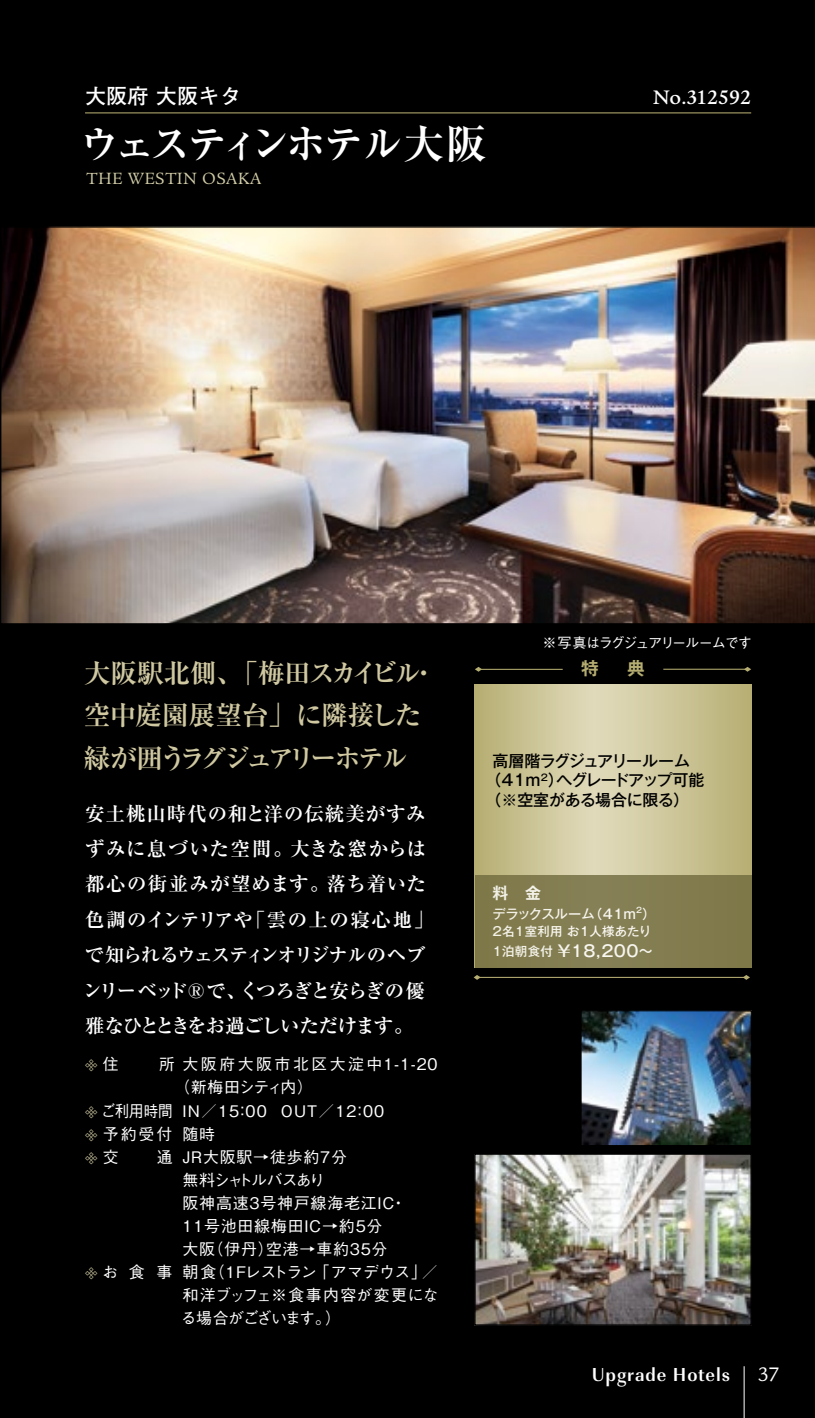
<style>
.page{position:relative;width:815px;height:1418px;background:#fff}
.page>*{position:absolute;margin:0;border:0;box-sizing:border-box;transform-origin:0 0}
.t1{font:700 40.75px "Ryumin Pro";letter-spacing:-.1em;color:#fff}
.t2{font:700 26.5px/42.5px "Ryumin Pro";letter-spacing:-.08em;color:#cfc8a1}
.t3{font:500 21.25px "Legacy Ser ITC";color:#fff}
.t4{font:700 21.25px "Futo Go B101 Pro";color:#fff}
.t5{font:21.25px "Legacy San ITC";color:#fff}
.t6{font:700 19.5px/35.5px "Ryumin Pro";letter-spacing:-.015em;color:#fff}
.t7{font:700 19.5px "URW Imperial T";letter-spacing:.05em;color:#fff;scale:.95 1}
.t8{font:17.75px "Legacy Ser ITC";letter-spacing:.025em;color:#d2cda8}
.t9{font:700 17.75px "Gothic MB101 Pro De";color:#b5ad71}
.t10{font:500 16px/23px "Gothic BBB Pro";letter-spacing:.05em;color:#fff}
.t11{font:500 16px/19.5px "Gothic MB101 Pro";letter-spacing:-.025em;color:#000}
.t12{font:500 16px/23px "Gothic BBB Pro";letter-spacing:.155em;color:#fff}
.t13{font:500 16px "Gothic BBB Pro";letter-spacing:.07em;color:#fff;scale:.91 1}
.t14{font:500 16px "Gothic MB101 Pro";color:#fff}
.t15{font:700 16px "Gothic MB101 Pro De";color:#fff}
.t16{font:500 14.25px "Gothic BBB Pro";letter-spacing:-.095em;color:#fff}
.t17{font:500 13.25px "Gothic MB101 Pro";letter-spacing:-.01em;color:#fff}
.t18{font:500 12.5px "Gothic MB101 Pro";letter-spacing:.025em;color:#fff}
.t19{font:500 7.75px "Gothic MB101 Pro";color:#fff}
.s1{font-size:12.5px;color:#cfc8a1}
.s2{font-size:12.5px}
</style>
<div class="page">
<div style="left:0;top:0;width:815px;height:1417px;background:#000"></div>
<hr style="left:85px;top:112px;width:666px;height:1px;background:#b5ad71">
<img style="left:1px;top:226px;width:814px;height:398px">
<hr style="left:663px;top:668px;width:85px;height:1px;background:#b5ad71">
<svg style="left:744px;top:667px;width:7px;height:4px"></svg>
<hr style="left:478px;top:668px;width:85px;height:2px;background:#b5ad71">
<svg style="left:475px;top:667px;width:7px;height:4px"></svg>
<img style="left:476px;top:1155px;width:274px;height:168px">
<div style="left:474px;top:1153px;width:278px;height:172px;border:1px solid #000"></div>
<img style="left:582px;top:1012px;width:168px;height:132px">
<div style="left:580px;top:1010px;width:172px;height:136px;border:1px solid #000"></div>
<svg style="left:475px;top:684px;width:276px;height:191px"></svg>
<hr style="left:477px;top:976px;width:270px;height:1px;background:#b5ad71">
<svg style="left:474px;top:975px;width:7px;height:4px"></svg>
<svg style="left:743px;top:975px;width:7px;height:4px"></svg>
<div style="left:475px;top:875px;width:276px;height:92px;background:#827c50"></div>
<hr style="left:744px;top:1366px;width:1px;height:51px;background:#fff">
<h3 class="t4" style="left:85px;top:79px;width:157px">大阪府 大阪キタ</h3>
<h3 class="t3" style="left:653px;top:85px;width:99px">No.312592</h3>
<h1 class="t1" style="left:80px;top:111px;width:409px">ウェスティンホテル大阪</h1>
<p class="t8" style="left:86px;top:168px;width:176px">THE WESTIN OSAKA</p>
<h2 class="t2" style="left:84px;top:649px;width:355px">大阪駅北側、「梅田スカイビル・空中庭園展望台」に隣接した緑が囲うラグジュアリーホテル</h2>
<p class="t6" style="left:83px;top:794px;width:352px">安土桃山時代の和と洋の伝統美がすみずみに息づいた空間。大きな窓からは都心の街並みが望めます。落ち着いた色調のインテリアや「雲の上の寝心地」で知られるウェスティンオリジナルのヘブンリーベッド®で、くつろぎと安らぎの優雅なひとときをお過ごしいただけます。</p>
<p class="t12" style="left:174px;top:1050px;width:265px;text-indent:-89px"><span class="s1">❖</span> 住　　 所大阪府大阪市北区大淀中1-1-20（新梅田シティ内）</p>
<p class="t13" style="left:85px;top:1097px;width:330px"><span class="s1">❖</span> ご利用時間 IN／15：00 OUT／12：00</p>
<p class="t10" style="left:85px;top:1120px;width:132px"><span class="s1">❖</span> 予約受付 随時</p>
<p class="t10" style="left:183px;top:1143px;width:225px;text-indent:-98px"><span class="s1">❖</span> 交　　 通 JR大阪駅→徒歩約7分<br>無料シャトルバスあり<br>阪神高速3号神戸線海老江IC・<br>11号池田線梅田IC→約5分<br>大阪（伊丹）空港→車約35分</p>
<p class="t10" style="left:181px;top:1258px;width:259px;text-align:justify;text-indent:-96px"><span class="s1">❖</span> お 食 事 朝食（1Fレストラン「アマデウス」／和洋ブッフェ※食事内容が変更になる場合がございます。）</p>
<p class="t16" style="left:543px;top:631px;width:211px">※写真はラグジュアリールームです</p>
<p class="t9" style="left:581px;top:653px;width:65px">特　典</p>
<p class="t11" style="left:485px;top:748px;width:221px;text-indent:7px">高層階ラグジュアリールーム（41m<sup>2</sup>）へグレードアップ可能（※空室がある場合に限る）</p>
<p class="t15" style="left:493px;top:879px;width:50px">料　金</p>
<p class="t17" style="left:493px;top:903px;width:145px">デラックスルーム（41m</p>
<p class="t19" style="left:636px;top:903px;width:7px">2</p>
<p class="t17" style="left:642px;top:903px;width:15px">）</p>
<p class="t18" style="left:493px;top:921px;width:160px">2名1室利用 お1人様あたり</p>
<p class="t14" style="left:493px;top:937px;width:163px"><span class="s2">1泊朝食付</span> ￥18,200〜</p>
<p class="t7" style="left:592px;top:1363px;width:147px">Upgrade Hotels</p>
<h3 class="t5" style="left:758px;top:1362px;width:23px">37</h3>
</div>
